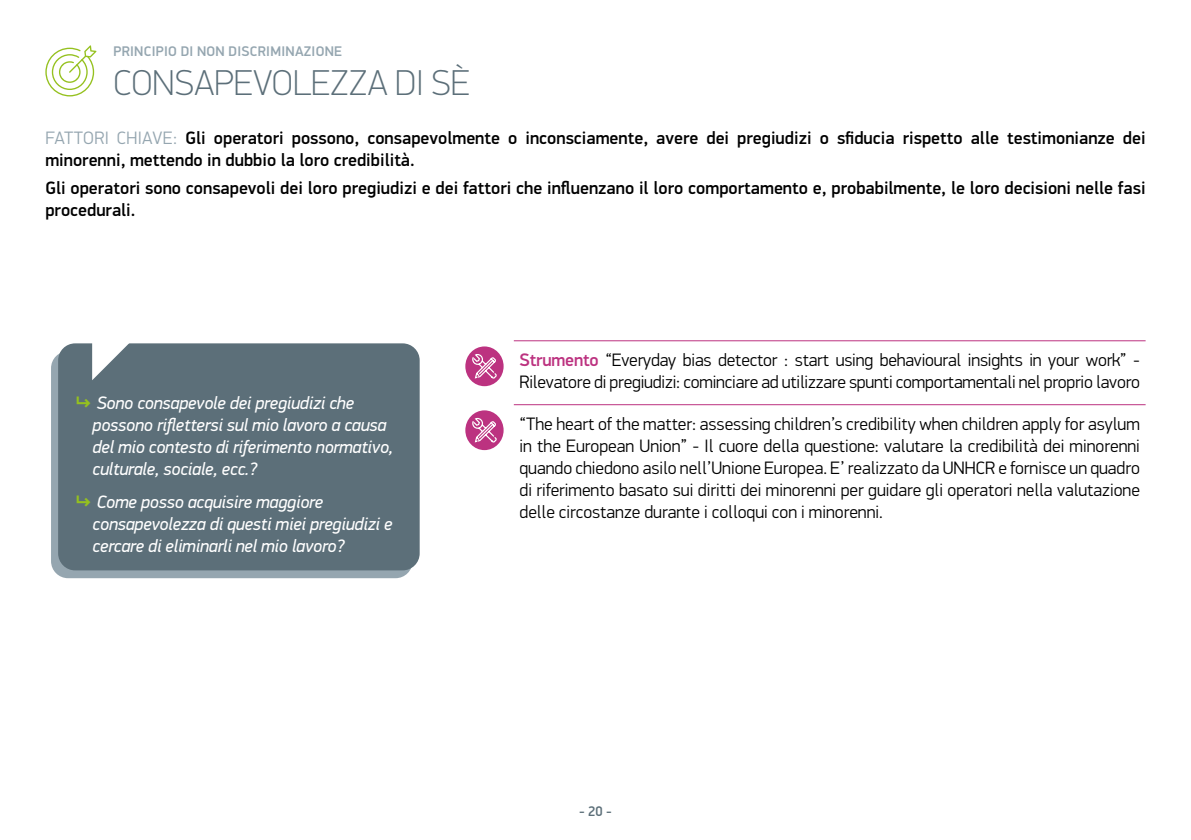
<style>
.page{position:relative;width:1191px;height:840px;background:#fff}
.page>*{position:absolute;margin:0;border:0;box-sizing:border-box;transform-origin:0 0}
.t1{font:100 36px "PF Din Display Pro";color:#5c6f79}
.t2{font:300 18px/22px "PF Din Display Pro";letter-spacing:-.01em;color:#000}
.t3{font:500 18px/22px "PF Din Display Pro";color:#000}
.t4{font:italic 18px/22px "PF Din Display Pro";letter-spacing:-.01em;color:#fff}
.t5{font:500 14px "PF Din Display Pro";letter-spacing:.02em;color:#95a6b0}
.t6{font:500 14px "PF Din Display Pro";color:#5c6f79}
.s1{font-weight:300;color:#95a6b0}
.s2{font-weight:900;font-style:normal;color:#95c11f}
.s3{font-weight:500;color:#bc3280}
</style>
<div class="page">
<div style="left:51px;top:351px;width:361px;height:227px;background:#95a6b0;border-radius:17px"></div>
<div style="left:58px;top:343px;width:362px;height:227px;background:#5c6f79;border-radius:17px"></div>
<svg style="left:92px;top:343px;width:54px;height:37px"></svg>
<hr style="left:514px;top:340px;width:631px;height:1px;background:#bc3280">
<hr style="left:514px;top:404px;width:631px;height:1px;background:#bc3280">
<div style="left:465px;top:346px;width:38px;height:40px;background:#bc3280;border-radius:50%"></div>
<svg style="left:472px;top:354px;width:25px;height:25px"></svg>
<div style="left:465px;top:410px;width:38px;height:40px;background:#bc3280;border-radius:50%"></div>
<svg style="left:472px;top:417px;width:25px;height:26px"></svg>
<svg style="left:45px;top:45px;width:51px;height:51px"></svg>
<p class="t5" style="left:114px;top:43px;width:230px">PRINCIPIO DI NON DISCRIMINAZIONE</p>
<h1 class="t1" style="left:113px;top:62px;width:358px">CONSAPEVOLEZZA DI SÈ</h1>
<p class="t3" style="left:45px;top:127px;width:1101px"><span class="s1">FATTORI CHIAVE:</span> Gli operatori possono, consapevolmente o inconsciamente, avere dei pregiudizi o sfiducia rispetto alle testimonianze dei minorenni, mettendo in dubbio la loro credibilità.</p>
<p class="t3" style="left:45px;top:177px;width:1101px">Gli operatori sono consapevoli dei loro pregiudizi e dei fattori che influenzano il loro comportamento e, probabilmente, le loro decisioni nelle fasi procedurali.</p>
<p class="t4" style="left:93px;top:391px;width:302px;text-indent:-17px"><span class="s2">↳</span> Sono consapevole dei pregiudizi che possono riflettersi sul mio lavoro a causa del mio contesto di riferimento normativo, culturale, sociale, ecc.?</p>
<p class="t4" style="left:93px;top:490px;width:301px;text-indent:-17px"><span class="s2">↳</span> Come posso acquisire maggiore consapevolezza di questi miei pregiudizi e cercare di eliminarli nel mio lavoro?</p>
<p class="t2" style="left:519px;top:348px;width:622px"><span class="s3">Strumento</span> “Everyday bias detector : start using behavioural insights in your work” -<br>Rilevatore di pregiudizi: cominciare ad utilizzare spunti comportamentali nel proprio lavoro</p>
<p class="t2" style="left:519px;top:412px;width:622px;text-align:justify">“The heart of the matter: assessing children’s credibility when children apply for asylum in the European Union” - Il cuore della questione: valutare la credibilità dei minorenni quando chiedono asilo nell’Unione Europea. E’ realizzato da UNHCR e fornisce un quadro di riferimento basato sui diritti dei minorenni per guidare gli operatori nella valutazione delle circostanze durante i colloqui con i minorenni.</p>
<p class="t6" style="left:579px;top:801px;width:34px">- 20 -</p>
</div>
